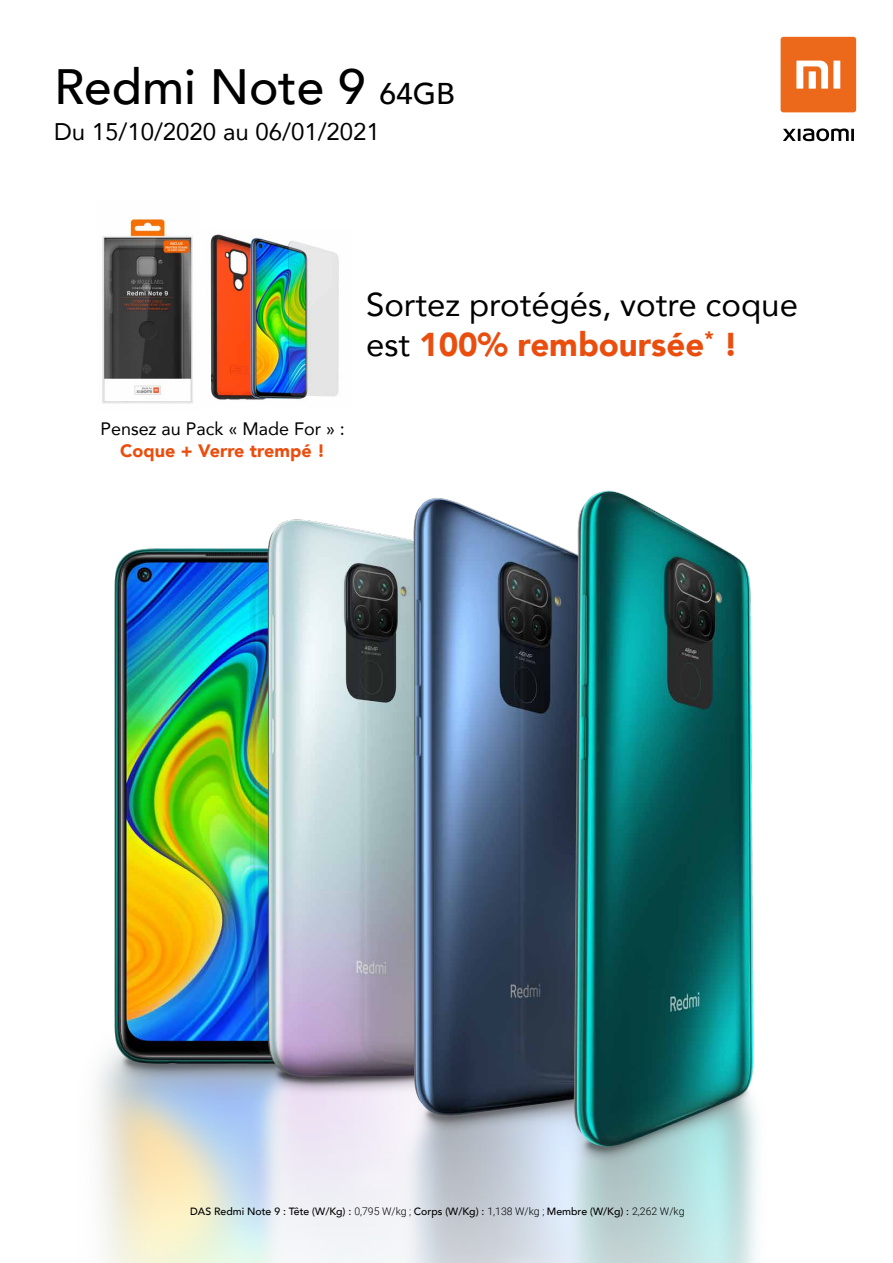
<style>
.page{position:relative;width:893px;height:1263px;background:#fff}
.page>*{position:absolute;margin:0;border:0;box-sizing:border-box;transform-origin:0 0}
.t1{font:500 49.5px "Avenir";color:#000}
.t2{font:33px/39.6px "Avenir";color:#000}
.t3{font:24px "Avenir";color:#000}
.t4{font:18px "Avenir";color:#000}
.t5{font:900 18px "Avenir";color:#e94e0f}
.t6{font:500 10.5px "Avenir";color:#000}
.s1{font-size:30px}
.s2{font-weight:900;color:#e94e0f}
.s3{font-family:"Roboto";font-weight:300}
</style>
<div class="page">
<img style="left:97px;top:490px;width:661px;height:773px">
<img style="left:210px;top:234px;width:129px;height:166px">
<img style="left:102px;top:217px;width:91px;height:187px">
<div style="left:781px;top:37px;width:75px;height:75px;background:#ec691c;border-radius:3px"></div>
<div style="left:833px;top:61px;width:7px;height:28px;background:#fff"></div>
<svg style="left:796px;top:61px;width:32px;height:28px"></svg>
<div style="left:809px;top:71px;width:7px;height:18px;background:#fff"></div>
<svg style="left:783px;top:128px;width:71px;height:13px"></svg>
<h1 class="t1" style="left:54px;top:43px;width:403px">Redmi Note 9 <span class="s1">64GB</span></h1>
<h3 class="t3" style="left:54px;top:112px;width:327px">Du 15/10/2020 au 06/01/2021</h3>
<h2 class="t2" style="left:366px;top:284px;width:433px">Sortez protégés, votre coque est <span class="s2">100% remboursée</span><sup>*</sup> <span class="s2">!</span></h2>
<h3 class="t4" style="left:100px;top:415px;width:246px">Pensez au Pack « Made For » :</h3>
<h3 class="t5" style="left:120px;top:435px;width:206px">Coque + Verre trempé !</h3>
<p class="t6" style="left:190px;top:1202px;width:496px">DAS Redmi Note 9 : Tête (W/Kg) : <span class="s3">0,795 W/kg ;</span> Corps (W/Kg) : <span class="s3">1,138 W/kg ;</span> Membre (W/Kg) : <span class="s3">2,262 W/kg</span></p>
</div>
